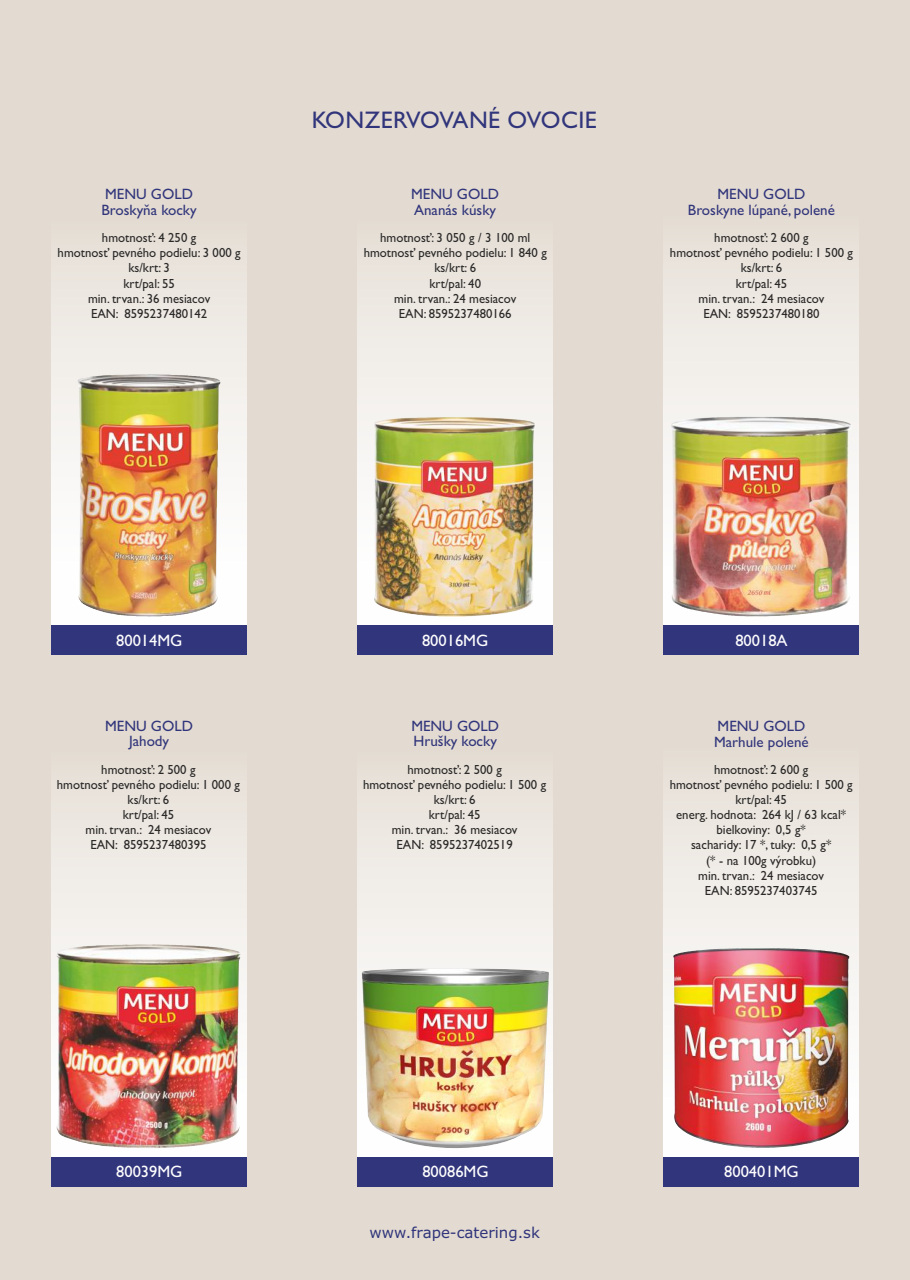
<style>
.page{position:relative;width:910px;height:1280px;background:#e3dbd1}
.page>*{position:absolute;margin:0;border:0;box-sizing:border-box;transform-origin:0 0}
.t1{font:24px "Gill Sans";letter-spacing:.02em;color:#31357b}
.t2{font:16.5px "Gill Sans";color:#fefefe}
.t3{font:15px/15.6px "Gill Sans";color:#31357b}
.t4{font:15px "Verdana";color:#31357b}
.t5{font:13.2px/15.1px "Gill Sans";color:#2b2a29;text-align:center;scale:.96 1}
</style>
<div class="page">
<svg style="left:51px;top:263px;width:196px;height:362px;fill:#f0ece7"></svg>
<div style="left:51px;top:625px;width:196px;height:30px;background:#31357b"></div>
<img style="left:108px;top:374px;width:113px;height:243px">
<svg style="left:357px;top:263px;width:196px;height:362px;fill:#f1ede9"></svg>
<div style="left:357px;top:625px;width:196px;height:30px;background:#31357b"></div>
<img style="left:393px;top:417px;width:143px;height:200px">
<img style="left:357px;top:794px;width:196px;height:363px">
<div style="left:357px;top:1157px;width:196px;height:29px;background:#31357b"></div>
<div style="left:51px;top:719px;width:196px;height:438px;background:linear-gradient(to bottom,#e6dfd6,#fff)"></div>
<div style="left:51px;top:1157px;width:196px;height:29px;background:#31357b"></div>
<img style="left:57px;top:944px;width:184px;height:197px">
<svg style="left:663px;top:259px;width:196px;height:366px;fill:#f1ede9"></svg>
<div style="left:663px;top:625px;width:196px;height:30px;background:#31357b"></div>
<img style="left:676px;top:429px;width:175px;height:188px">
<svg style="left:663px;top:791px;width:196px;height:366px;background:#ebc7c2"></svg>
<div style="left:663px;top:1157px;width:196px;height:29px;background:#31357b"></div>
<img style="left:741px;top:948px;width:108px;height:186px">
<img style="left:511px;top:1125px;width:26px;height:14px">
<p class="t3" style="left:101px;top:188px;width:97px">MENU GOLD<br>Broskyňa kocky</p>
<p class="t5" style="left:58px;top:231px;width:192px">hmotnosť: 4 250 g<br>hmotnosť pevného podielu: 3 000 g ks/krt: 3<br>krt/pal: 55<br>min. trvan.: 36 mesiacov<br>EAN: 8595237480142</p>
<p class="t1" style="left:312px;top:111px;width:287px">KONZERVOVANÉ OVOCIE</p>
<p class="t3" style="left:411px;top:188px;width:89px">MENU GOLD<br>Ananás kúsky</p>
<p class="t5" style="left:364px;top:231px;width:192px">hmotnosť: 3 050 g / 3 100 ml hmotnosť pevného podielu: 1 840 g ks/krt: 6<br>krt/pal: 40<br>min. trvan.: 24 mesiacov<br>EAN: 8595237480166</p>
<p class="t3" style="left:688px;top:188px;width:148px;text-align:center">MENU GOLD<br>Broskyne lúpané, polené</p>
<p class="t5" style="left:670px;top:231px;width:192px">hmotnosť: 2 600 g<br>hmotnosť pevného podielu: 1 500 g ks/krt: 6<br>krt/pal: 45<br>min. trvan.: 24 mesiacov<br>EAN: 8595237480180</p>
<p class="t2" style="left:116px;top:634px;width:68px">80014MG</p>
<p class="t2" style="left:422px;top:634px;width:68px">80016MG</p>
<p class="t2" style="left:735px;top:634px;width:54px">80018A</p>
<p class="t3" style="left:105px;top:719px;width:89px;text-align:center">MENU GOLD<br>Jahody</p>
<p class="t5" style="left:57px;top:763px;width:192px">hmotnosť: 2 500 g<br>hmotnosť pevného podielu: 1 000 g ks/krt: 6<br>krt/pal: 45<br>min. trvan.: 24 mesiacov<br>EAN: 8595237480395</p>
<p class="t3" style="left:411px;top:719px;width:89px">MENU GOLD<br>Hrušky kocky</p>
<p class="t5" style="left:363px;top:763px;width:192px">hmotnosť: 2 500 g<br>hmotnosť pevného podielu: 1 500 g ks/krt: 6<br>krt/pal: 45<br>min. trvan.: 36 mesiacov<br>EAN: 8595237402519</p>
<p class="t3" style="left:714px;top:720px;width:96px">MENU GOLD<br>Marhule polené</p>
<p class="t5" style="left:670px;top:763px;width:192px">hmotnosť: 2 600 g<br>hmotnosť pevného podielu: 1 500 g krt/pal: 45<br>energ. hodnota: 264 kJ / 63 kcal* bielkoviny: 0,5 g*<br>sacharidy: 17 *, tuky: 0,5 g*<br>(* - na 100g výrobku)<br>min. trvan.: 24 mesiacov<br>EAN: 8595237403745</p>
<p class="t2" style="left:116px;top:1166px;width:68px">80039MG</p>
<p class="t2" style="left:422px;top:1166px;width:68px">80086MG</p>
<p class="t2" style="left:724px;top:1166px;width:76px">800401MG</p>
<p class="t4" style="left:369px;top:1226px;width:172px">www.frape-catering.sk</p>
</div>
